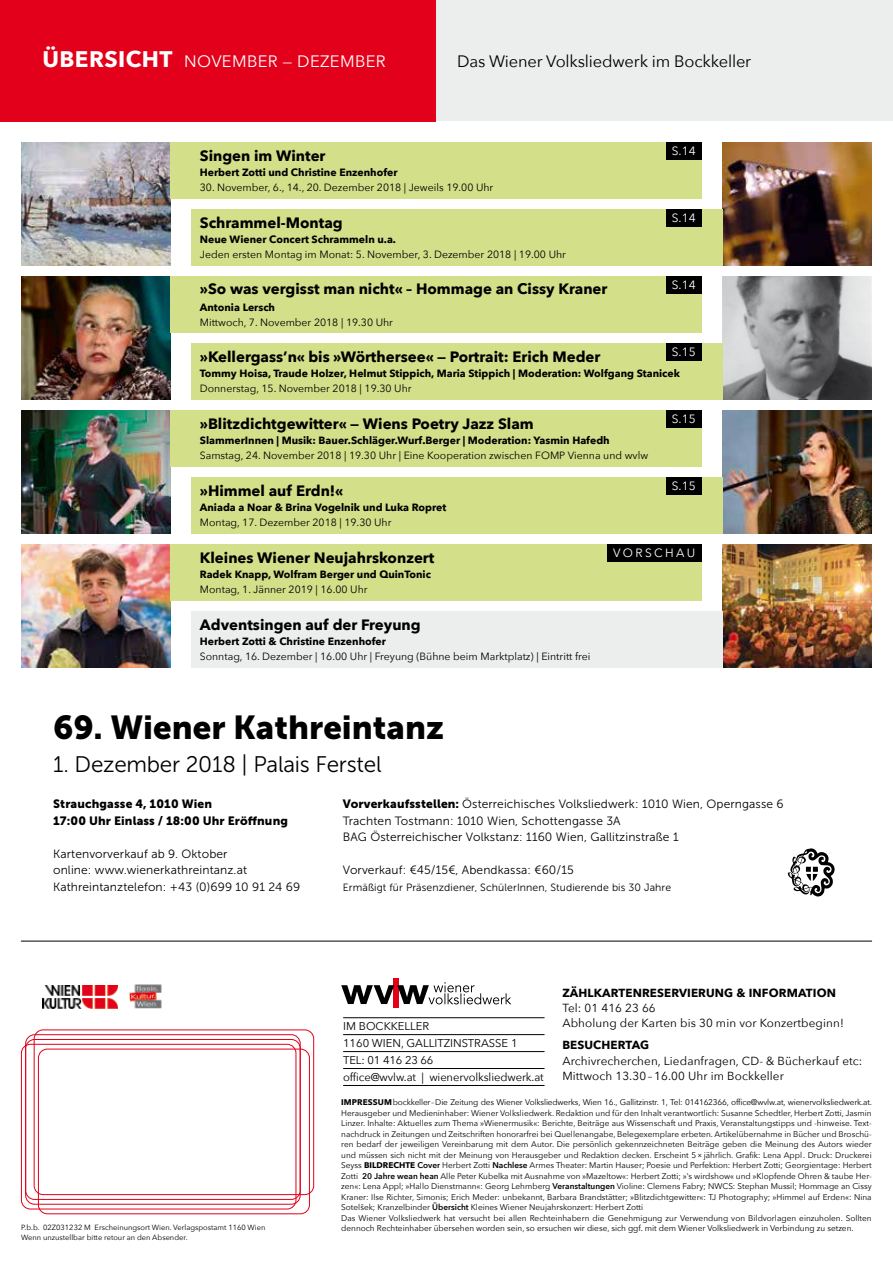
<style>
.page{position:relative;width:893px;height:1263px;background:#fff}
.page>*{position:absolute;margin:0;border:0;box-sizing:border-box;transform-origin:0 0}
.t1{font:33px "Museo Sans 900";color:#000}
.t2{font:22.5px "Museo Sans 300";letter-spacing:-.01em;color:#000}
.t3{font:700 22.5px "Avenir Next";letter-spacing:.02em;color:#fff}
.t4{font:16.5px "Avenir Next";letter-spacing:-.01em;color:#000}
.t5{font:16.5px "Avenir Next";color:#fff}
.t6{font:700 15px "Avenir Next";color:#000}
.t7{font:12px/16.5px "Museo Sans 300";letter-spacing:.01em;color:#000}
.t8{font:12px/16.5px "Museo Sans 900";letter-spacing:.01em;color:#000}
.t9{font:12px "Avenir Next";letter-spacing:.19em;color:#fff}
.t10{font:11.7px/15.5px "Avenir Next";letter-spacing:.01em;color:#000}
.t11{font:700 11.7px "Avenir Next";letter-spacing:.01em;color:#000}
.t12{font:11.25px/17px "Avenir Next";letter-spacing:-.01em;color:#000}
.t13{font:10.5px "Avenir Next";color:#000}
.t14{font:700 10.5px "Avenir Next";color:#000}
.t15{font:10.5px "Museo Sans 300";letter-spacing:.01em;color:#000}
.t16{font:8.25px/10.5px "Avenir Next";color:#000}
.t17{font:7.5px/9.8px "Avenir Next";color:#000}
.s1{font-weight:400;font-size:16.5px}
.s2{font-family:"Museo Sans 900"}
.s3{font-weight:700}
.s4{font-weight:600}
</style>
<div class="page">
<div style="left:0;top:0;width:893px;height:121px;background:#eceded"></div>
<div style="left:26px;top:1039px;width:274px;height:165px;border:1px solid #e2001a;border-radius:9px"></div>
<div style="left:21px;top:1044px;width:275px;height:165px;border:1px solid #e2001a;border-radius:9px"></div>
<div style="left:26px;top:1034px;width:274px;height:165px;border:1px solid #e2001a;border-radius:9px"></div>
<div style="left:38px;top:1049px;width:272px;height:165px;border:1px solid #e2001a;border-radius:9px"></div>
<div style="left:34px;top:1030px;width:280px;height:165px;border:1px solid #e2001a;border-radius:9px"></div>
<img style="left:43px;top:985px;width:75px;height:23px">
<img style="left:129px;top:984px;width:32px;height:25px">
<div style="left:0;top:0;width:436px;height:121px;background:#e2001a"></div>
<img style="left:21px;top:276px;width:149px;height:124px">
<img style="left:21px;top:544px;width:149px;height:124px">
<img style="left:723px;top:142px;width:149px;height:124px">
<img style="left:723px;top:410px;width:149px;height:124px">
<img style="left:723px;top:276px;width:149px;height:124px">
<img style="left:723px;top:544px;width:149px;height:124px">
<img style="left:21px;top:142px;width:149px;height:124px">
<img style="left:21px;top:410px;width:149px;height:124px">
<div style="left:170px;top:276px;width:532px;height:57px;background:#d3df89"></div>
<div style="left:170px;top:544px;width:532px;height:57px;background:#d3df89"></div>
<div style="left:191px;top:209px;width:532px;height:57px;background:#d3df89"></div>
<div style="left:191px;top:477px;width:532px;height:57px;background:#d3df89"></div>
<div style="left:191px;top:343px;width:532px;height:57px;background:#d3df89"></div>
<div style="left:191px;top:611px;width:532px;height:57px;background:#eceded"></div>
<div style="left:170px;top:142px;width:532px;height:57px;background:#d3df89"></div>
<div style="left:170px;top:410px;width:532px;height:57px;background:#d3df89"></div>
<div style="left:666px;top:142px;width:36px;height:18px;background:#000"></div>
<div style="left:666px;top:410px;width:36px;height:18px;background:#000"></div>
<div style="left:666px;top:209px;width:36px;height:18px;background:#000"></div>
<div style="left:666px;top:477px;width:36px;height:18px;background:#000"></div>
<div style="left:666px;top:276px;width:36px;height:18px;background:#000"></div>
<div style="left:607px;top:544px;width:95px;height:18px;background:#000"></div>
<div style="left:666px;top:343px;width:36px;height:18px;background:#000"></div>
<div style="left:393px;top:978px;width:6px;height:30px;background:#e2001a"></div>
<svg style="left:341px;top:982px;width:170px;height:22px"></svg>
<hr style="left:343px;top:1017px;width:201px;height:1px;background:#000">
<hr style="left:343px;top:1034px;width:201px;height:1px;background:#000">
<hr style="left:343px;top:1051px;width:201px;height:1px;background:#000">
<hr style="left:343px;top:1068px;width:201px;height:1px;background:#000">
<hr style="left:343px;top:1085px;width:201px;height:1px;background:#000">
<svg style="left:788px;top:848px;width:47px;height:48px"></svg>
<hr style="left:21px;top:941px;width:851px;height:1px;background:#000">
<h2 class="t3" style="left:43px;top:40px;width:167px">ÜBERSICHT <span class="s1">November</span></h2>
<h3 class="t5" style="left:283px;top:48px;width:40px">— Dezember</h3>
<h3 class="t4" style="left:457px;top:48px;width:296px">Das Wiener Volksliedwerk im Bockkeller</h3>
<h3 class="t6" style="left:200px;top:143px;width:127px">Singen im Winter</h3>
<p class="t14" style="left:200px;top:163px;width:199px">Herbert Zotti und Christine Enzenhofer</p>
<p class="t13" style="left:200px;top:178px;width:295px">30. November, 6., 14., 20. Dezember 2018 | Jeweils 19.00 Uhr</p>
<h3 class="t6" style="left:200px;top:210px;width:144px">Schrammel-Montag</h3>
<p class="t14" style="left:200px;top:230px;width:198px">Neue Wiener Concert Schrammeln u.a.</p>
<p class="t13" style="left:200px;top:245px;width:368px">Jeden ersten Montag im Monat: 5. November, 3. Dezember 2018 | 19.00 Uhr</p>
<h3 class="t6" style="left:200px;top:276px;width:409px">»So was vergisst man nicht« – Hommage an Cissy Kraner</h3>
<p class="t14" style="left:200px;top:298px;width:77px">Antonia Lersch</p>
<p class="t13" style="left:200px;top:313px;width:195px">Mittwoch, 7. November 2018 | 19.30 Uhr</p>
<h3 class="t9" style="left:672px;top:141px;width:26px">S.14</h3>
<h3 class="t9" style="left:672px;top:208px;width:26px">S.14</h3>
<h3 class="t9" style="left:672px;top:275px;width:26px">S.14</h3>
<h3 class="t9" style="left:672px;top:342px;width:26px">S.15</h3>
<h3 class="t6" style="left:200px;top:344px;width:402px">»Kellergass’n« bis »Wörthersee« — Portrait: Erich Meder</h3>
<p class="t14" style="left:200px;top:364px;width:482px">Tommy Hoisa, Traude Holzer, Helmut Stippich, Maria Stippich | Moderation: Wolfgang Stanicek</p>
<p class="t13" style="left:200px;top:379px;width:213px">Donnerstag, 15. November 2018 | 19.30 Uhr</p>
<h3 class="t6" style="left:200px;top:411px;width:335px">»Blitzdichtgewitter« — Wiens Poetry Jazz Slam</h3>
<p class="t14" style="left:200px;top:431px;width:411px">SlammerInnen | Musik: Bauer.Schläger.Wurf.Berger | Moderation: Yasmin Hafedh</p>
<p class="t13" style="left:200px;top:446px;width:450px">Samstag, 24. November 2018 | 19.30 Uhr | Eine Kooperation zwischen FOMP Vienna und wvlw</p>
<h3 class="t6" style="left:200px;top:478px;width:145px">»Himmel auf Erdn!«</h3>
<p class="t14" style="left:200px;top:498px;width:248px">Aniada a Noar &amp; Brina Vogelnik und Luka Ropret</p>
<p class="t13" style="left:200px;top:513px;width:193px">Montag, 17. Dezember 2018 | 19.30 Uhr</p>
<h3 class="t9" style="left:672px;top:409px;width:26px">S.15</h3>
<h3 class="t9" style="left:672px;top:476px;width:26px">S.15</h3>
<h3 class="t6" style="left:200px;top:545px;width:236px">Kleines Wiener Neujahrskonzert</h3>
<p class="t14" style="left:200px;top:565px;width:233px">Radek Knapp, Wolfram Berger und QuinTonic</p>
<p class="t13" style="left:200px;top:580px;width:169px">Montag, 1. Jänner 2019 | 16.00 Uhr</p>
<h3 class="t6" style="left:200px;top:612px;width:222px">Adventsingen auf der Freyung</h3>
<p class="t14" style="left:200px;top:632px;width:188px">Herbert Zotti &amp; Christine Enzenhofer</p>
<p class="t13" style="left:200px;top:647px;width:392px">Sonntag, 16. Dezember | 16.00 Uhr | Freyung (Bühne beim Marktplatz) | Eintritt frei</p>
<h1 class="t1" style="left:53px;top:709px;width:392px">69. Wiener Kathreintanz</h1>
<h2 class="t2" style="left:53px;top:752px;width:330px">1. Dezember 2018 | Palais Ferstel</h2>
<h3 class="t9" style="left:613px;top:543px;width:84px">VORSCHAU</h3>
<h3 class="t8" style="left:53px;top:796px;width:236px">Strauchgasse 4, 1010 Wien<br>17:00 Uhr Einlass / 18:00 Uhr Eröffnung</h3>
<h3 class="t7" style="left:53px;top:845px;width:249px">Kartenvorverkauf ab 9. Oktober<br>online: www.wienerkathreintanz.at<br>Kathreintanztelefon: +43 (0)699 10 91 24 69</h3>
<p class="t17" style="left:21px;top:1222px;width:246px">P.b.b. 02Z031232 M Erscheinungsort Wien. Verlagspostamt 1160 Wien<br>Wenn unzustellbar bitte retour an den Absender.</p>
<h3 class="t7" style="left:343px;top:796px;width:442px"><span class="s2">Vorverkaufsstellen:</span> Österreichisches Volksliedwerk: 1010 Wien, Operngasse 6<br>Trachten Tostmann: 1010 Wien, Schottengasse 3A<br>BAG Österreichischer Volkstanz: 1160 Wien, Gallitzinstraße 1</h3>
<h3 class="t7" style="left:343px;top:862px;width:232px">Vorverkauf: €45/15€, Abendkassa: €60/15</h3>
<p class="t15" style="left:343px;top:882px;width:330px">Ermäßigt für Präsenzdiener, SchülerInnen, Studierende bis 30 Jahre</p>
<h3 class="t12" style="left:343px;top:1017px;width:202px">IM BOCKKELLER<br>1160 WIEN, GALLITZINSTRASSE 1<br>TEL: 01 416 23 66<br>office@wvlw.at | wienervolksliedwerk.at</h3>
<h3 class="t11" style="left:562px;top:982px;width:275px">ZÄHLKARTENRESERVIERUNG &amp; INFORMATION</h3>
<h3 class="t10" style="left:562px;top:1000px;width:283px">Tel: 01 416 23 66<br>Abholung der Karten bis 30 min vor Konzertbeginn!</h3>
<h3 class="t11" style="left:562px;top:1035px;width:88px">BESUCHERTAG</h3>
<h3 class="t10" style="left:562px;top:1052px;width:302px">Archivrecherchen, Liedanfragen, CD- &amp; Bücherkauf etc:<br>Mittwoch 13.30 –16.00 Uhr im Bockkeller</h3>
<p class="t16" style="left:341px;top:1097px;width:532px"><span class="s3">IMPRESSUM</span>bockkeller–Die Zeitung des Wiener Volksliedwerks, Wien 16., Gallitzinstr. 1, Tel: 014162366, office@wvlw.at, wienervolksliedwerk.at.<br>Herausgeber und Medieninhaber: Wiener Volksliedwerk. Redaktion und für den Inhalt verantwortlich: Susanne Schedtler, Herbert Zotti, Jasmin Linzer. Inhalte: Aktuelles zum Thema »Wienermusik«: Berichte, Beiträge aus Wissenschaft und Praxis, Veranstaltungstipps und -hinweise. Text&shy;nachdruck in Zeitungen und Zeitschriften honorarfrei bei Quellenangabe, Belegexemplare erbeten. Artikelübernahme in Bücher und Broschü&shy;ren bedarf der jeweiligen Vereinbarung mit dem Autor. Die persönlich gekennzeichneten Beiträge geben die Meinung des Autors wieder und müssen sich nicht mit der Meinung von Herausgeber und Redaktion decken. Erscheint 5×jährlich. Grafik: Lena Appl. Druck: Druckerei Seyss <span class="s3">BILDRECHTE</span> <span class="s4">Cover</span> Herbert Zotti <span class="s4">Nachlese</span> Armes Theater: Martin Hauser; Poesie und Perfektion: Herbert Zotti; Georgientage: Herbert Zotti <span class="s4">20 Jahre wean hean</span> Alle Peter Kubelka mit Ausnahme von »Mazeltow«: Herbert Zotti; »‛s wirdshow« und »Klopfende Ohren &amp; taube Her&shy;zen«: Lena Appl; »Hallo Dienstmann«: Georg Lehmberg <span class="s4">Veranstaltungen</span> Violine: Clemens Fabry; NWCS: Stephan Mussil; Hommage an Cissy Kraner: Ilse Richter, Simonis; Erich Meder: unbekannt, Barbara Brandstätter; »Blitzdichtgewitter«: TJ Photography; »Himmel auf Erden«: Nina Sotelšek; Kranzelbinder <span class="s4">Übersicht</span> Kleines Wiener Neujahrskonzert: Herbert Zotti<br>Das Wiener Volksliedwerk hat versucht bei allen Rechteinhabern die Genehmigung zur Verwendung von Bildvorlagen einzuholen. Sollten dennoch Rechteinhaber übersehen worden sein, so ersuchen wir diese, sich ggf. mit dem Wiener Volksliedwerk in Verbindung zu setzen.</p>
</div>
